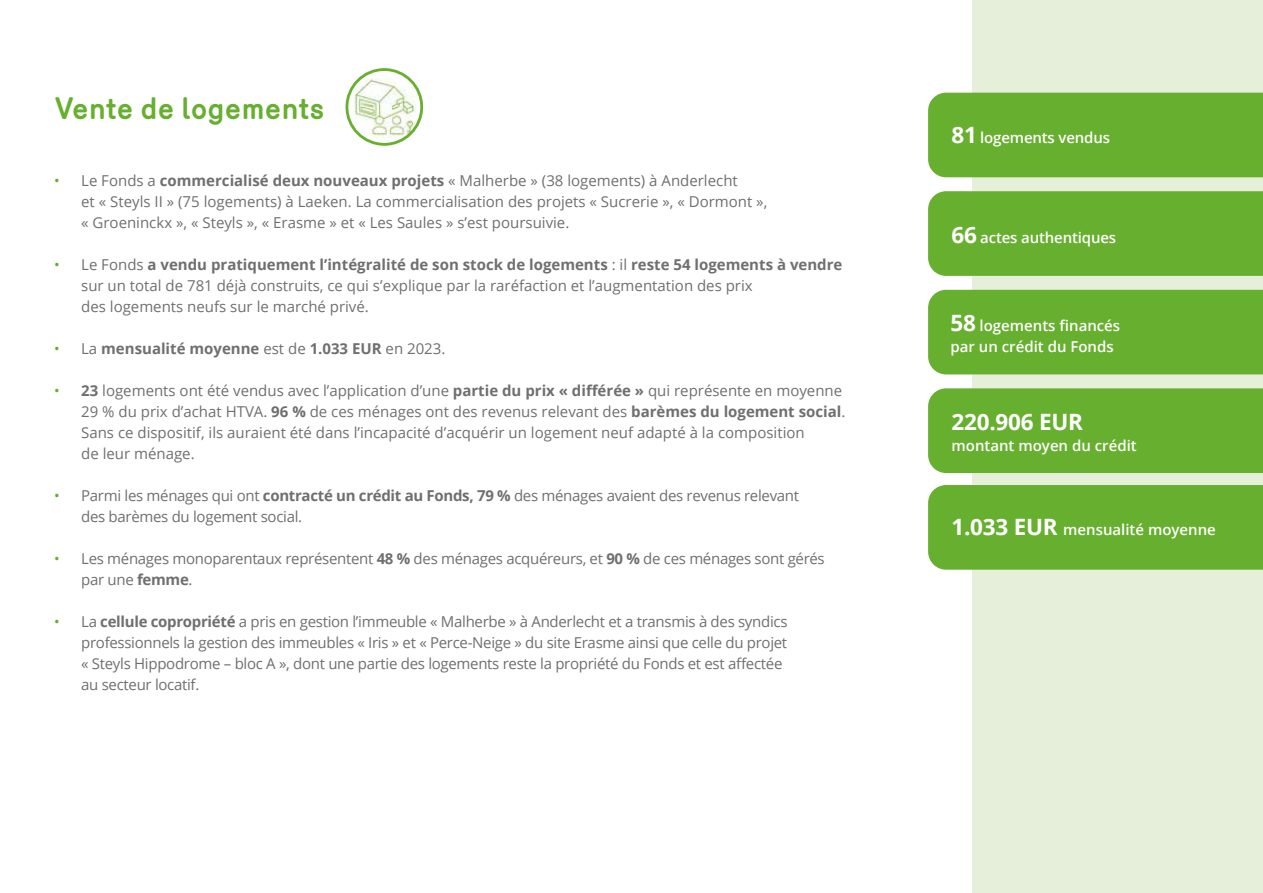
<style>
.page{position:relative;width:1263px;height:893px;background:#fff}
.page>*{position:absolute;margin:0;border:0;box-sizing:border-box;transform-origin:0 0}
.t1{font:700 30px "Merkury";color:#67af2f}
.t2{font:700 22.5px "Open Sans";letter-spacing:-.01em;color:#fff}
.t3{font:15px/21px "Open Sans";color:#706f6f}
.t4{font:15px/21px "Open Sans";letter-spacing:-.02em;color:#706f6f}
.t5{font:600 15px/21px "Open Sans";color:#fff}
.t6{font:700 15px "Open Sans";color:#706f6f}
.s1{color:#67af2f}
.s2{font-weight:700}
.s3{font-weight:400;color:#67af2f}
.s4{font-weight:400}
.s5{font-weight:700;font-size:22.5px}
</style>
<div class="page">
<img style="left:347px;top:70px;width:75px;height:74px;border-radius:37px">
<div style="left:345px;top:68px;width:78px;height:78px;border:3px solid #67af2f;border-radius:50%"></div>
<div style="left:973px;top:0;width:290px;height:893px;background:#e6efd9"></div>
<div style="left:928px;top:93px;width:335px;height:84px;background:#67af2f"></div>
<div style="left:928px;top:191px;width:335px;height:85px;background:#67af2f"></div>
<div style="left:928px;top:290px;width:335px;height:84px;background:#67af2f"></div>
<div style="left:928px;top:485px;width:335px;height:85px;background:#67af2f"></div>
<div style="left:928px;top:388px;width:335px;height:85px;background:#67af2f"></div>
<h1 class="t1" style="left:54px;top:86px;width:272px">Vente de logements</h1>
<p class="t3" style="left:81px;top:170px;width:688px;text-indent:-27px"><span class="s1">•</span> Le Fonds a <span class="s2">commercialisé deux nouveaux projets</span> « Malherbe » (38 logements) à Anderlecht<br>et « Steyls II » (75 logements) à Laeken. La commercialisation des projets « Sucrerie », « Dormont », « Groeninckx », « Steyls », « Erasme » et « Les Saules » s’est poursuivie.</p>
<p class="t3" style="left:81px;top:254px;width:763px;text-indent:-27px"><span class="s1">•</span> Le Fonds <span class="s2">a vendu pratiquement l’intégralité de son stock de logements</span> : il <span class="s2">reste 54 logements à vendre </span>sur un total de 781 déjà construits, ce qui s’explique par la raréfaction et l’augmentation des prix<br>des logements neufs sur le marché privé.</p>
<p class="t6" style="left:54px;top:338px;width:393px"><span class="s3">•</span> <span class="s4">La</span> mensualité moyenne <span class="s4">est de</span> 1.033 EUR <span class="s4">en 2023.</span></p>
<p class="t3" style="left:81px;top:380px;width:766px;text-indent:-27px"><span class="s1">•</span> <span class="s2">23</span> logements ont été vendus avec l’application d’une <span class="s2">partie du prix « différée »</span> qui représente en moyenne 29 % du prix d’achat HTVA. <span class="s2">96 %</span> de ces ménages ont des revenus relevant des <span class="s2">barèmes du logement social</span>.<br>Sans ce dispositif, ils auraient été dans l’incapacité d’acquérir un logement neuf adapté à la composition<br>de leur ménage.</p>
<p class="t4" style="left:81px;top:485px;width:719px;text-indent:-27px"><span class="s1">•</span> Parmi les ménages qui ont <span class="s2">contracté un crédit au Fonds, 79 %</span> des ménages avaient des revenus relevant des barèmes du logement social.</p>
<p class="t4" style="left:81px;top:548px;width:745px;text-indent:-27px"><span class="s1">•</span> Les ménages monoparentaux représentent <span class="s2">48 %</span> des ménages acquéreurs, et <span class="s2">90 %</span> de ces ménages sont gérés par une <span class="s2">femme</span>.</p>
<p class="t4" style="left:81px;top:611px;width:708px;text-indent:-27px"><span class="s1">•</span> La <span class="s2">cellule copropriété</span> a pris en gestion l’immeuble « Malherbe » à Anderlecht et a transmis à des syndics professionnels la gestion des immeubles « Iris » et « Perce-Neige » du site Erasme ainsi que celle du projet « Steyls Hippodrome – bloc A », dont une partie des logements reste la propriété du Fonds et est affectée au secteur locatif.</p>
<p class="t5" style="left:951px;top:127px;width:160px"><span class="s5">81</span> logements vendus</p>
<p class="t5" style="left:951px;top:226px;width:166px"><span class="s5">66</span> actes authentiques</p>
<p class="t5" style="left:950px;top:314px;width:171px"><span class="s5">58</span> logements financés par un crédit du Fonds</p>
<h2 class="t2" style="left:951px;top:406px;width:133px">220.906 EUR</h2>
<p class="t5" style="left:951px;top:435px;width:187px">montant moyen du crédit</p>
<p class="t5" style="left:951px;top:519px;width:266px"><span class="s5">1.033 EUR</span> mensualité moyenne</p>
</div>
